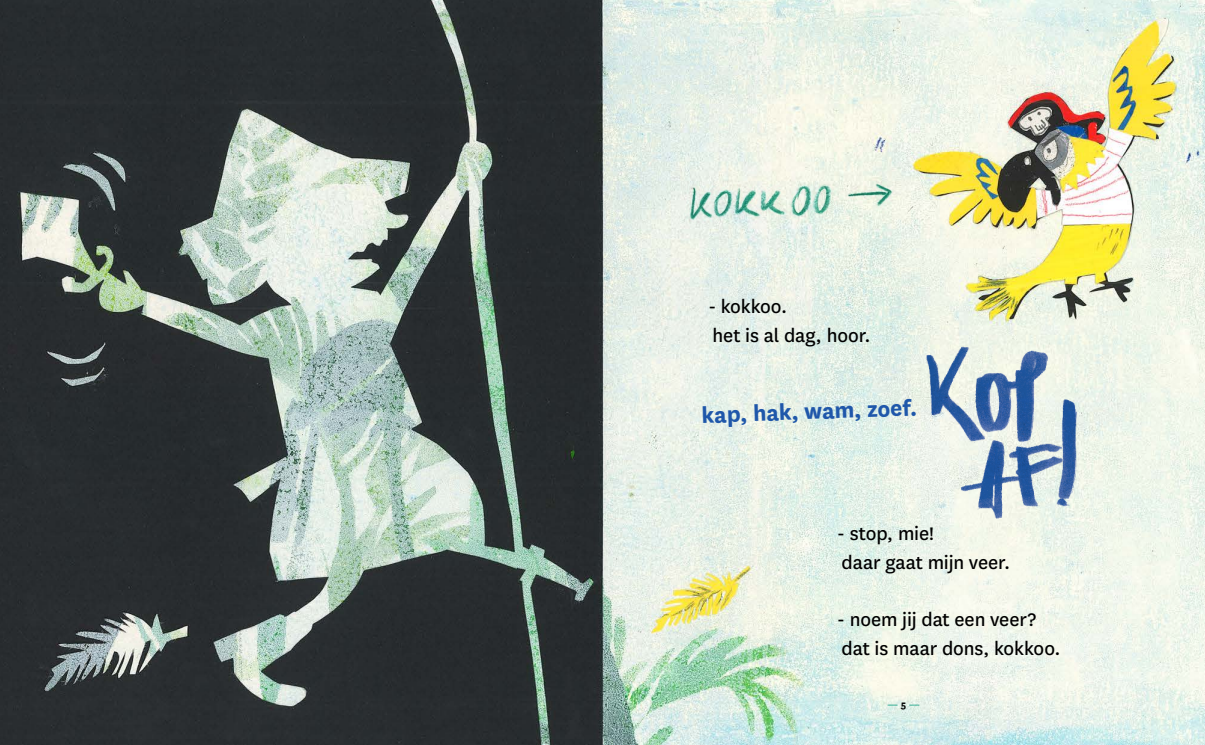
<style>
.page{position:relative;width:1205px;height:745px;background:#fff}
.page>*{position:absolute;margin:0;border:0;box-sizing:border-box;transform-origin:0 0}
.t1{font:700 25px "National";color:#1f57aa}
.t2{font:21.25px/28.8px "National";letter-spacing:-.005em;color:#000}
.t3{font:700 11.25px "National";color:#4dbeab}
.s1{color:#000}
</style>
<div class="page">
<img style="left:0;top:0;width:1205px;height:744px">
<img style="left:666px;top:166px;width:228px;height:71px">
<img style="left:927px;top:346px;width:150px;height:172px">
<p class="t2" style="left:708px;top:291px;width:164px">- kokkoo.<br>het is al dag, hoor.</p>
<p class="t1" style="left:701px;top:397px;width:217px;rotate:-2deg">kap, hak, wam, zoef.</p>
<p class="t2" style="left:837px;top:517px;width:174px">- stop, mie!<br>daar gaat mijn veer.</p>
<p class="t2" style="left:837px;top:604px;width:225px">- noem jij dat een veer? dat is maar dons, kokkoo.</p>
<p class="t3" style="left:887px;top:696px;width:34px">— <span class="s1">5</span> —</p>
</div>
